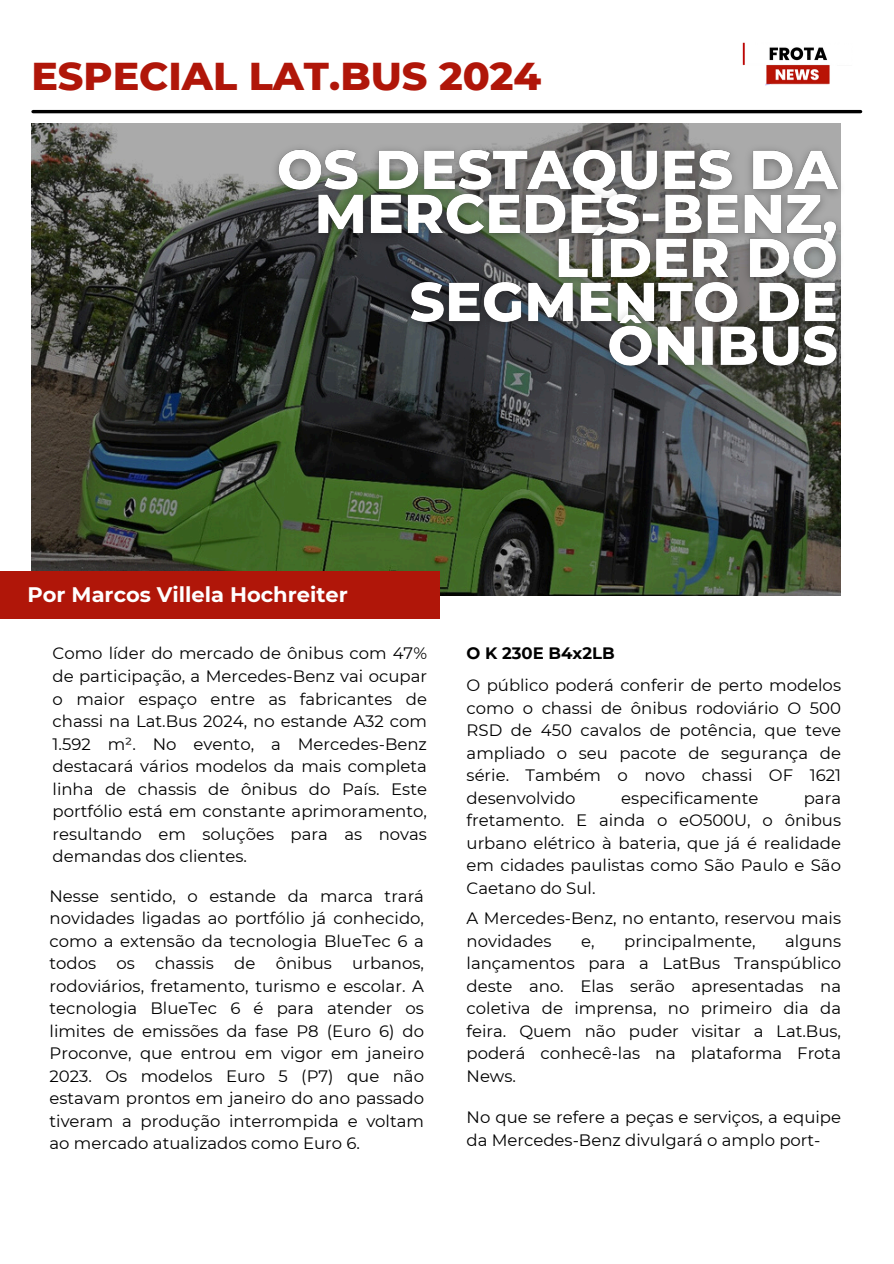
<style>
.page{position:relative;width:894px;height:1264px;background:#fff}
.page>*{position:absolute;margin:0;border:0;box-sizing:border-box;transform-origin:0 0}
.t1{font:800 39.6px "Montserrat";color:#b01609}
.t2{font:700 21px "Montserrat";color:#fff}
.t3{font:16.5px/22.5px "Montserrat";color:#000;text-align:justify}
.t4{font:700 16.5px "Montserrat";color:#000}
</style>
<div class="page">
<img style="left:31px;top:124px;width:809px;height:471px">
<div style="left:0;top:571px;width:439px;height:48px;background:#b01609"></div>
<hr style="left:33px;top:110px;width:827px;height:3px;background:#000">
<img style="left:702px;top:42px;width:161px;height:70px">
<img style="left:265px;top:138px;width:576px;height:330px">
<p class="t1" style="left:31px;top:51px;width:511px">ESPECIAL LAT.BUS 2024</p>
<h2 class="t2" style="left:27px;top:582px;width:322px">Por Marcos Villela Hochreiter</h2>
<h3 class="t3" style="left:53px;top:642px;width:376px">Como líder do mercado de ônibus com 47% de participação, a Mercedes-Benz vai ocupar o maior espaço entre as fabricantes de chassi na Lat.Bus 2024, no estande A32 com 1.592 m². No evento, a Mercedes-Benz destacará vários modelos da mais completa linha de chassis de ônibus do País. Este portfólio está em constante aprimoramento, resultando em soluções para as novas demandas dos clientes.</h3>
<p class="t3" style="left:50px;top:884px;width:376px">Nesse sentido, o estande da marca trará novidades ligadas ao portfólio já conhecido, como a extensão da tecnologia BlueTec 6 a todos os chassis de ônibus urbanos, rodoviários, fretamento, turismo e escolar. A tecnologia BlueTec 6 é para atender os limites de emissões da fase P8 (Euro 6) do Proconve, que entrou em vigor em janeiro 2023. Os modelos Euro 5 (P7) que não estavam prontos em janeiro do ano passado tiveram a produção interrompida e voltam ao mercado atualizados como Euro 6.</p>
<h4 class="t4" style="left:466px;top:643px;width:149px">O K 230E B4x2LB</h4>
<p class="t3" style="left:466px;top:674px;width:376px">O público poderá conferir de perto modelos como o chassi de ônibus rodoviário O 500<br>RSD de 450 cavalos de potência, que teve ampliado o seu pacote de segurança de série. Também o novo chassi OF 1621 desenvolvido</p>
<p class="t3" style="left:621px;top:786px;width:139px">especificamente</p>
<p class="t3" style="left:466px;top:786px;width:376px;text-indent:337px">para fretamento. E ainda o eO500U, o ônibus urbano elétrico à bateria, que já é realidade em cidades paulistas como São Paulo e São Caetano do Sul.</p>
<p class="t3" style="left:466px;top:906px;width:376px">A Mercedes-Benz, no entanto, reservou mais novidades</p>
<p class="t3" style="left:466px;top:929px;width:376px;text-indent:318px">alguns lançamentos para a LatBus Transpúblico deste ano. Elas serão apresentadas na coletiva de imprensa, no primeiro dia da feira. Quem não puder visitar a Lat.Bus, poderá conhecê-las na plataforma Frota News.</p>
<p class="t3" style="left:466px;top:1106px;width:376px">No que se refere a peças e serviços, a equipe da Mercedes-Benz divulgará o amplo port-</p>
<p class="t3" style="left:581px;top:929px;width:15px">e,</p>
<p class="t3" style="left:624px;top:929px;width:133px">principalmente,</p>
</div>
